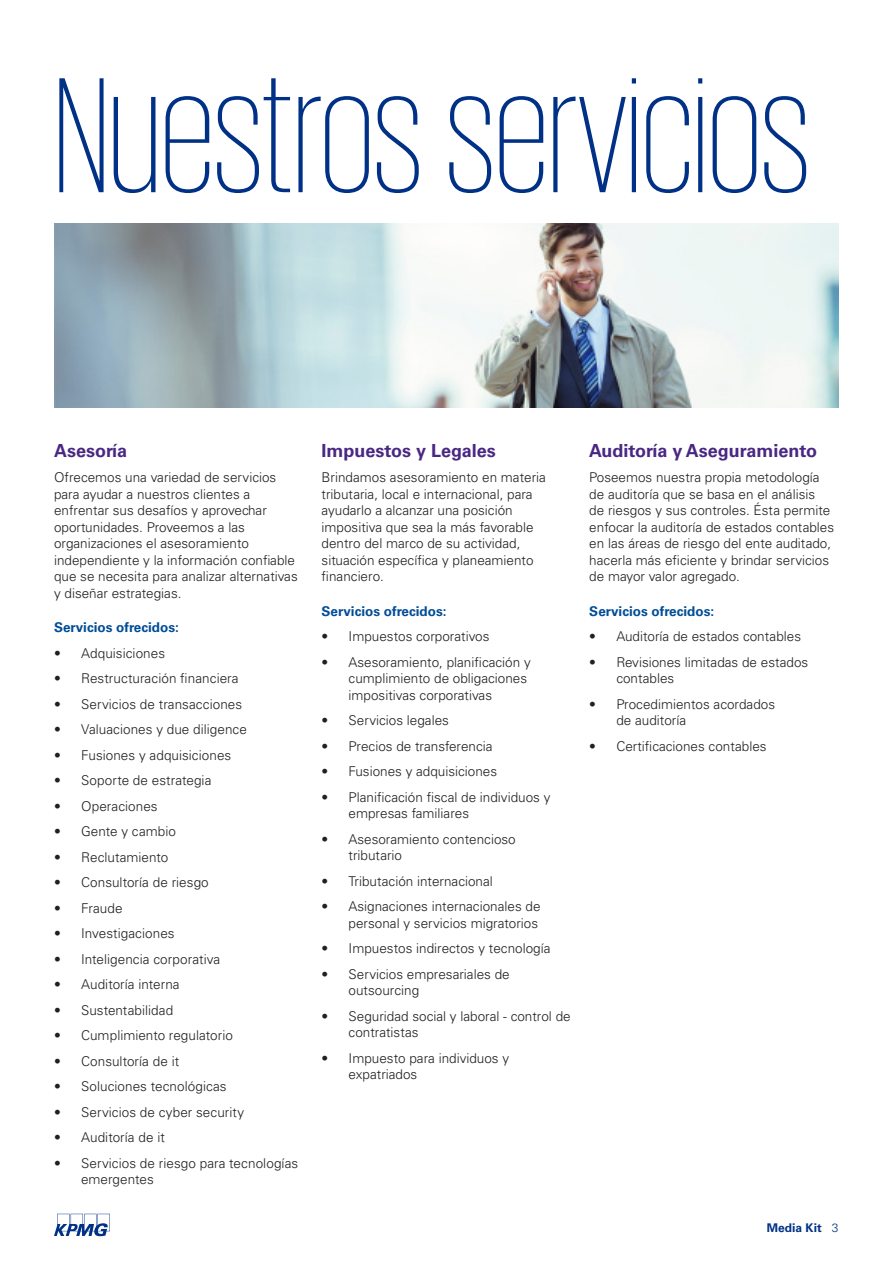
<style>
.page{position:relative;width:893px;height:1263px;background:#fff}
.page>*{position:absolute;margin:0;border:0;box-sizing:border-box;transform-origin:0 0}
.t1{font:200 168px "KPMG";color:#003186}
.t2{font:700 18px "Univers LT Std";color:#4a2783}
.t3{font:300 13.5px/16.5px "Univers LT Std";color:#231f20}
.t4{font:700 13.5px "Univers LT Std";color:#014d97}
.t5{font:700 12px "Univers LT Std";color:#003186}
.s1{font-weight:300}
</style>
<div class="page">
<svg style="left:54px;top:1214px;width:56px;height:22px"></svg>
<img style="left:54px;top:224px;width:785px;height:184px">
<h1 class="t1" style="left:54px;top:56px;width:758px">Nuestros servicios</h1>
<h2 class="t2" style="left:54px;top:440px;width:75px">Asesoría</h2>
<p class="t3" style="left:54px;top:469px;width:245px">Ofrecemos una variedad de servicios para ayudar a nuestros clientes a enfrentar sus desafíos y aprovechar oportunidades. Proveemos a las organizaciones el asesoramiento independiente y la información confiable que se necesita para analizar alternativas y diseñar estrategias.</p>
<p class="t4" style="left:54px;top:619px;width:126px">Servicios ofrecidos:</p>
<p class="t3" style="left:54px;top:644px;width:113px">• Adquisiciones</p>
<p class="t3" style="left:54px;top:670px;width:186px">• Restructuración financiera</p>
<p class="t3" style="left:54px;top:695px;width:190px">• Servicios de transacciones</p>
<p class="t3" style="left:54px;top:721px;width:195px">• Valuaciones y due diligence</p>
<p class="t3" style="left:54px;top:746px;width:179px">• Fusiones y adquisiciones</p>
<p class="t3" style="left:54px;top:772px;width:159px">• Soporte de estrategia</p>
<p class="t3" style="left:54px;top:797px;width:105px">• Operaciones</p>
<p class="t3" style="left:54px;top:823px;width:124px">• Gente y cambio</p>
<p class="t3" style="left:54px;top:848px;width:116px">• Reclutamiento</p>
<p class="t3" style="left:54px;top:874px;width:156px">• Consultoría de riesgo</p>
<p class="t3" style="left:54px;top:899px;width:70px">• Fraude</p>
<p class="t3" style="left:54px;top:925px;width:122px">• Investigaciones</p>
<p class="t3" style="left:54px;top:950px;width:168px">• Inteligencia corporativa</p>
<p class="t3" style="left:54px;top:976px;width:127px">• Auditoría interna</p>
<p class="t3" style="left:54px;top:1001px;width:121px">• Sustentabilidad</p>
<p class="t3" style="left:54px;top:1027px;width:180px">• Cumplimiento regulatorio</p>
<p class="t3" style="left:54px;top:1052px;width:127px">• Consultoría de it</p>
<p class="t3" style="left:54px;top:1078px;width:174px">• Soluciones tecnológicas</p>
<p class="t3" style="left:54px;top:1103px;width:192px">• Servicios de cyber security</p>
<p class="t3" style="left:54px;top:1129px;width:112px">• Auditoría de it</p>
<p class="t3" style="left:81px;top:1154px;width:219px;text-indent:-27px">• Servicios de riesgo para tecnologías emergentes</p>
<h2 class="t2" style="left:322px;top:440px;width:176px">Impuestos y Legales</h2>
<p class="t3" style="left:322px;top:469px;width:226px">Brindamos asesoramiento en materia tributaria, local e internacional, para ayudarlo a alcanzar una posición impositiva que sea la más favorable dentro del marco de su actividad, situación específica y planeamiento financiero.</p>
<p class="t4" style="left:322px;top:603px;width:126px">Servicios ofrecidos:</p>
<p class="t3" style="left:322px;top:628px;width:169px">• Impuestos corporativos</p>
<p class="t3" style="left:349px;top:653px;width:184px;text-indent:-27px">• Asesoramiento, planificación y cumplimiento de obligaciones impositivas corporativas</p>
<p class="t3" style="left:322px;top:712px;width:129px">• Servicios legales</p>
<p class="t3" style="left:322px;top:737px;width:172px">• Precios de transferencia</p>
<p class="t3" style="left:322px;top:763px;width:177px">• Fusiones y adquisiciones</p>
<p class="t3" style="left:349px;top:788px;width:203px;text-indent:-27px">• Planificación fiscal de individuos y empresas familiares</p>
<p class="t3" style="left:349px;top:830px;width:169px;text-indent:-27px">• Asesoramiento contencioso tributario</p>
<p class="t3" style="left:322px;top:872px;width:173px">• Tributación internacional</p>
<p class="t3" style="left:322px;top:898px;width:220px;text-align:right">• Asignaciones internacionales de personal y servicios migratorios</p>
<p class="t3" style="left:322px;top:940px;width:230px">• Impuestos indirectos y tecnología</p>
<p class="t3" style="left:349px;top:965px;width:163px;text-indent:-27px">• Servicios empresariales de outsourcing</p>
<p class="t3" style="left:349px;top:1007px;width:224px;text-indent:-27px">• Seguridad social y laboral - control de contratistas</p>
<p class="t3" style="left:349px;top:1049px;width:162px;text-indent:-27px">• Impuesto para individuos y expatriados</p>
<h2 class="t2" style="left:589px;top:440px;width:229px">Auditoría y Aseguramiento</h2>
<p class="t3" style="left:589px;top:469px;width:246px">Poseemos nuestra propia metodología de auditoría que se basa en el análisis<br>de riesgos y sus controles. Ésta permite enfocar la auditoría de estados contables en las áreas de riesgo del ente auditado, hacerla más eficiente y brindar servicios de mayor valor agregado.</p>
<p class="t4" style="left:589px;top:603px;width:126px">Servicios ofrecidos:</p>
<p class="t3" style="left:589px;top:628px;width:213px">• Auditoría de estados contables</p>
<p class="t3" style="left:616px;top:653px;width:194px;text-indent:-27px">• Revisiones limitadas de estados contables</p>
<p class="t3" style="left:616px;top:695px;width:160px;text-indent:-27px">• Procedimientos acordados de auditoría</p>
<p class="t3" style="left:589px;top:737px;width:179px">• Certificaciones contables</p>
<p class="t5" style="left:767px;top:1220px;width:73px">Media Kit <span class="s1">3</span></p>
</div>
